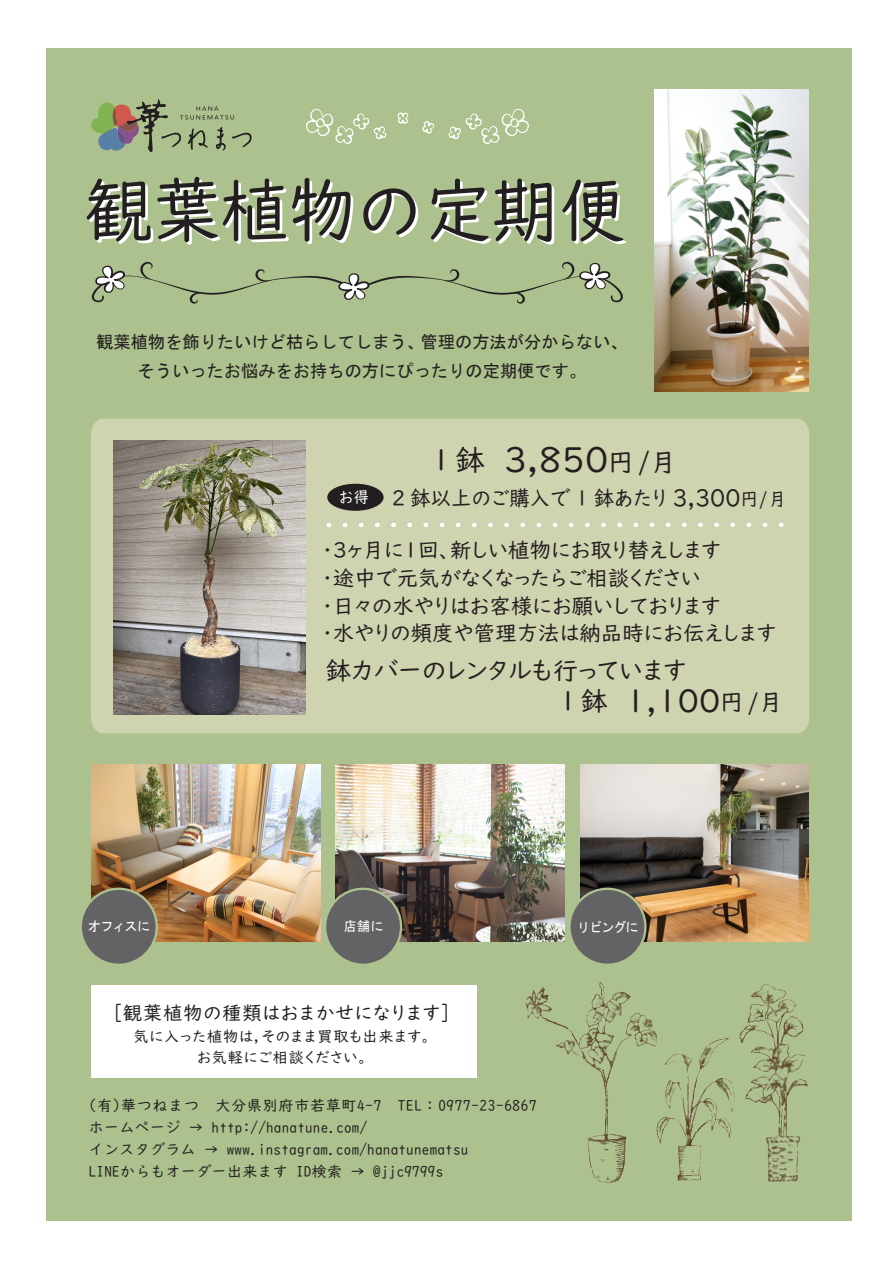
<style>
.page{position:relative;width:893px;height:1263px;background:#fff}
.page>*{position:absolute;margin:0;border:0;box-sizing:border-box;transform-origin:0 0}
.t1{font:71.25px "UD Digi Kyokasho NP R";color:#231f20;scale:.95 1}
.t2{font:35.25px "UD Digi Kyokasho NK R";color:#231f20}
.t3{font:32.1px "UD Digi Kyokasho NK R";color:#231f20}
.t4{font:25.5px "UD Digi Kyokasho NK R";color:#231f20}
.t5{font:21.45px/27.6px "UD Digi Kyokasho NK R";color:#231f20}
.t6{font:21.3px "UD Digi Kyokasho NK R";letter-spacing:.01em;color:#231f20;scale:.95 1}
.t7{font:19.05px "UD Digi Kyokasho NK R";letter-spacing:.05em;color:#231f20}
.t8{font:17.25px/28.5px "MS Gothic";color:#231f20;text-align:center}
.t9{font:15.15px/20.4px "UD Digi Kyokasho NK R";letter-spacing:.05em;color:#231f20;text-align:center}
.t10{font:15px/22.2px "UD Digi Kyokasho N R";letter-spacing:.02em;color:#231f20}
.t11{font:13.5px "MS Gothic";letter-spacing:-.05em;color:#fff;scale:.95 1}
.s1{font-size:29.55px}
.s2{font-size:25.95px}
.s3{font-size:26.25px}
.s4{font-size:16.05px;color:#fff}
.s5{font-size:24.15px}
.s6{font-size:18.6px}
.s7{font-size:27px}
.s8{font-size:23.7px}
.s9{font-size:23.85px}
</style>
<div class="page">
<div style="left:46px;top:48px;width:806px;height:1172px;background:#acc18d"></div>
<svg style="left:91px;top:99px;width:161px;height:53px"></svg>
<svg style="left:449px;top:109px;width:80px;height:35px"></svg>
<svg style="left:306px;top:109px;width:80px;height:35px"></svg>
<svg style="left:398px;top:112px;width:10px;height:12px"></svg>
<svg style="left:422px;top:121px;width:12px;height:13px"></svg>
<img style="left:654px;top:90px;width:155px;height:301px">
<svg style="left:92px;top:262px;width:531px;height:42px"></svg>
<img style="left:91px;top:764px;width:229px;height:178px">
<div style="left:81px;top:889px;width:76px;height:76px;background:#636366;border-radius:50%"></div>
<div style="left:80px;top:888px;width:78px;height:78px;border:2px solid #acc18d;border-radius:50%"></div>
<img style="left:336px;top:764px;width:228px;height:178px">
<div style="left:325px;top:889px;width:76px;height:76px;background:#636366;border-radius:50%"></div>
<div style="left:324px;top:888px;width:78px;height:78px;border:2px solid #acc18d;border-radius:50%"></div>
<img style="left:580px;top:764px;width:229px;height:178px">
<div style="left:569px;top:889px;width:76px;height:76px;background:#636366;border-radius:50%"></div>
<div style="left:568px;top:888px;width:79px;height:78px;border:2px solid #acc18d;border-radius:50%"></div>
<div style="left:91px;top:418px;width:718px;height:315px;background:#cfd3af"></div>
<div style="left:91px;top:986px;width:385px;height:92px;background:#fff"></div>
<img style="left:526px;top:982px;width:131px;height:201px">
<img style="left:655px;top:1037px;width:80px;height:146px">
<img style="left:739px;top:984px;width:69px;height:198px">
<img style="left:113px;top:441px;width:192px;height:273px">
<div style="left:327px;top:484px;width:57px;height:27px;background:#231f20;border-radius:50%"></div>
<svg style="left:329px;top:523px;width:454px;height:4px"></svg>
<h1 class="t1" style="left:85px;top:170px;width:572px">観葉植物の定期便</h1>
<p class="t8" style="left:96px;top:328px;width:533px">観葉植物を飾りたいけど枯らしてしまう、管理の方法が分からない、そういったお悩みをお持ちの方にぴったりの定期便です。</p>
<h2 class="t2" style="left:431px;top:440px;width:247px"><span class="s1">1鉢</span> 3,850<span class="s2">円</span><span class="s3">/月</span></h2>
<h3 class="t6" style="left:339px;top:486px;width:472px"><span class="s4">お得</span> 2 鉢以上のご購入で 1 鉢あたり <span class="s5">3,300</span><span class="s6">円/月</span></h3>
<h3 class="t5" style="left:322px;top:537px;width:455px">・3ヶ月に1回、新しい植物にお取り替えします<br>・途中で元気がなくなったらご相談ください<br>・日々の水やりはお客様にお願いしております<br>・水やりの頻度や管理方法は納品時にお伝えします</h3>
<h3 class="t4" style="left:326px;top:656px;width:362px">鉢カバーのレンタルも行っています</h3>
<h3 class="t3" style="left:559px;top:683px;width:225px"><span class="s7">1鉢</span> 1,100<span class="s8">円</span><span class="s9">/月</span></h3>
<p class="t11" style="left:88px;top:919px;width:67px">オフィスに</p>
<p class="t11" style="left:344px;top:919px;width:43px">店舗に</p>
<p class="t11" style="left:577px;top:920px;width:66px">リビングに</p>
<p class="t7" style="left:114px;top:1002px;width:337px">[観葉植物の種類はおまかせになります]</p>
<p class="t9" style="left:134px;top:1026px;width:297px">気に入った植物は，そのまま買取も出来ます。お気軽にご相談ください。</p>
<p class="t10" style="left:89px;top:1094px;width:449px">(有)華つねまつ　大分県別府市若草町4-7　TEL：0977-23-6867ホームページ → http://hanatune.com/<br>インスタグラム → www.instagram.com/hanatunematsu<br>LINEからもオーダー出来ます ID検索 → @jjc9799s</p>
</div>
